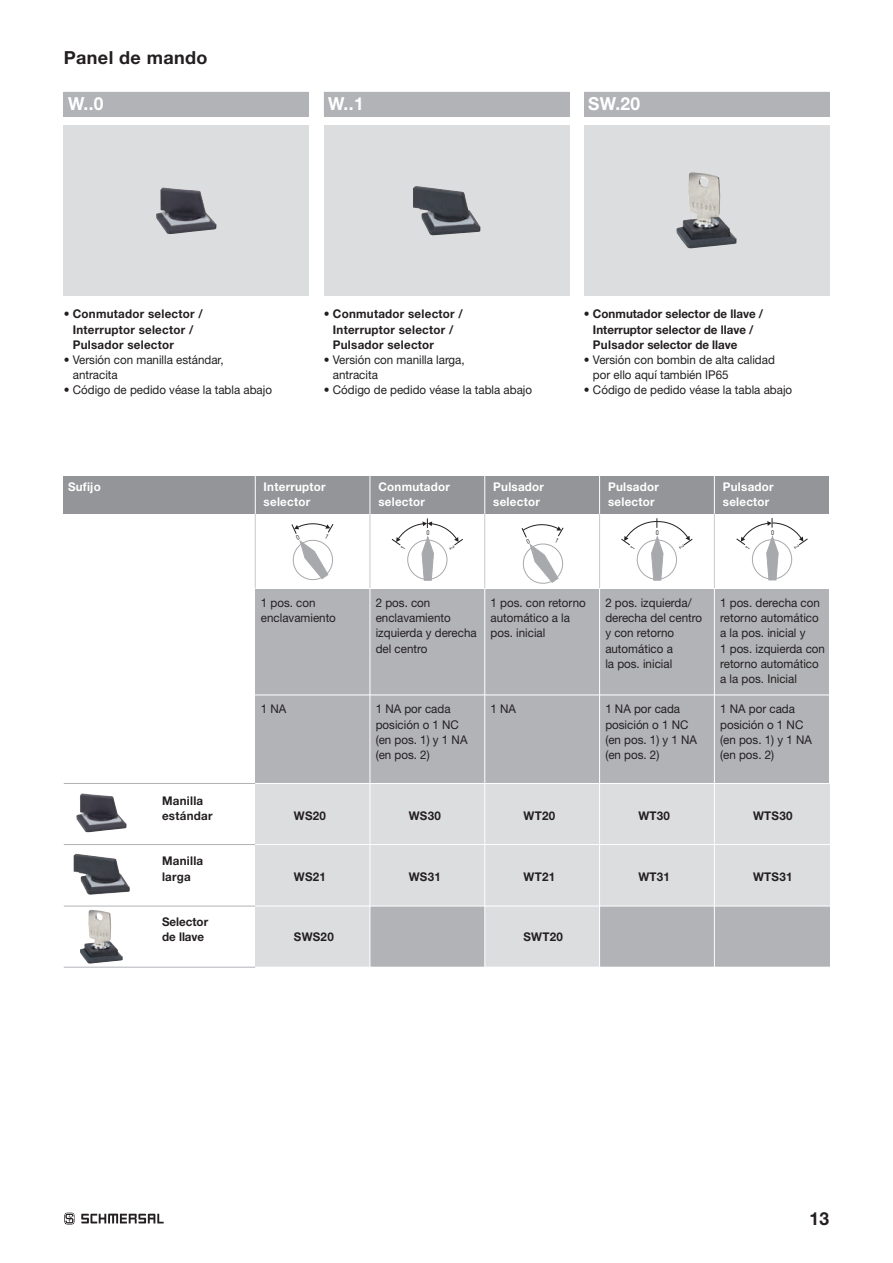
<style>
.page{position:relative;width:893px;height:1263px;background:#fff}
.page>*{position:absolute;margin:0;border:0;box-sizing:border-box;transform-origin:0 0}
.t1{font:700 18px "Helvetica Neue";color:#fff;scale:.96 1}
.t2{font:700 18px "Helvetica Neue";letter-spacing:.02em;color:#231f20}
.t3{font:700 18px "Helvetica Neue";letter-spacing:.02em;color:#231f20;scale:.96 1}
.t4{font:12px/15.1px "Helvetica Neue";color:#231f20;scale:.96 1}
.t5{font:700 12px/15.1px "Helvetica Neue";letter-spacing:.02em;color:#231f20;scale:.96 1}
.t6{font:700 12px/15.1px "Helvetica Neue";color:#231f20;scale:.96 1}
.t7{font:700 12px "Helvetica Neue";letter-spacing:.02em;color:#fff;scale:.96 1}
.t8{font:10.8px "Isonorm 3098";color:#231f20}
.s1{font-weight:400}
</style>
<div class="page">
<div style="left:255px;top:783px;width:574px;height:184px;background:#dcdddf"></div>
<div style="left:600px;top:906px;width:229px;height:61px;background:#b2b3b7"></div>
<div style="left:370px;top:906px;width:115px;height:61px;background:#b2b3b7"></div>
<div style="left:714px;top:513px;width:115px;height:270px;background:#b2b3b7"></div>
<svg style="left:64px;top:1213px;width:10px;height:11px"></svg>
<svg style="left:81px;top:1213px;width:83px;height:10px"></svg>
<div style="left:255px;top:513px;width:115px;height:270px;background:#b2b3b7"></div>
<div style="left:370px;top:513px;width:115px;height:270px;background:#b2b3b7"></div>
<div style="left:485px;top:513px;width:115px;height:270px;background:#b2b3b7"></div>
<div style="left:600px;top:513px;width:114px;height:270px;background:#b2b3b7"></div>
<div style="left:64px;top:476px;width:765px;height:38px;background:#939598"></div>
<hr style="left:370px;top:475px;width:1px;height:511px;background:#fff">
<hr style="left:484px;top:475px;width:1px;height:511px;background:#fff">
<hr style="left:599px;top:475px;width:1px;height:511px;background:#fff">
<hr style="left:67px;top:783px;width:765px;height:1px;background:#fff">
<hr style="left:67px;top:844px;width:765px;height:1px;background:#fff">
<img style="left:76px;top:793px;width:51px;height:39px">
<hr style="left:64px;top:783px;width:191px;height:1px;background:#b2b3b7">
<hr style="left:64px;top:844px;width:191px;height:1px;background:#b2b3b7">
<hr style="left:255px;top:476px;width:1px;height:49px;background:#fff">
<hr style="left:714px;top:475px;width:1px;height:511px;background:#fff">
<div style="left:64px;top:92px;width:245px;height:25px;background:#b2b3b7"></div>
<div style="left:64px;top:126px;width:245px;height:170px;background:#dcdddf"></div>
<img style="left:156px;top:187px;width:60px;height:47px">
<div style="left:324px;top:92px;width:245px;height:25px;background:#b2b3b7"></div>
<div style="left:324px;top:126px;width:245px;height:170px;background:#dcdddf"></div>
<img style="left:413px;top:186px;width:67px;height:49px">
<hr style="left:67px;top:906px;width:765px;height:1px;background:#fff">
<img style="left:74px;top:854px;width:56px;height:41px">
<hr style="left:64px;top:906px;width:191px;height:1px;background:#b2b3b7">
<div style="left:255px;top:514px;width:574px;height:74px;background:#fff"></div>
<hr style="left:370px;top:514px;width:1px;height:74px;background:#c8c9cb">
<hr style="left:484px;top:514px;width:1px;height:74px;background:#c8c9cb">
<hr style="left:599px;top:514px;width:1px;height:74px;background:#c8c9cb">
<hr style="left:255px;top:514px;width:1px;height:74px;background:#c8c9cb">
<hr style="left:714px;top:514px;width:1px;height:74px;background:#c8c9cb">
<div style="left:584px;top:92px;width:245px;height:25px;background:#b2b3b7"></div>
<div style="left:584px;top:126px;width:245px;height:170px;background:#dcdddf"></div>
<img style="left:676px;top:172px;width:60px;height:76px">
<img style="left:80px;top:910px;width:43px;height:54px">
<hr style="left:64px;top:967px;width:191px;height:1px;background:#b2b3b7">
<hr style="left:67px;top:695px;width:765px;height:1px;background:#fff">
<svg style="left:521px;top:524px;width:43px;height:60px"></svg>
<svg style="left:391px;top:518px;width:72px;height:62px"></svg>
<svg style="left:621px;top:518px;width:72px;height:62px"></svg>
<svg style="left:736px;top:518px;width:72px;height:62px"></svg>
<svg style="left:291px;top:523px;width:43px;height:57px"></svg>
<h1 class="t2" style="left:64px;top:51px;width:145px">Panel de mando</h1>
<h1 class="t1" style="left:68px;top:97px;width:39px">W..0</h1>
<h1 class="t1" style="left:328px;top:97px;width:39px">W..1</h1>
<h1 class="t1" style="left:588px;top:97px;width:56px">SW.20</h1>
<p class="t5" style="left:73px;top:308px;width:137px;text-indent:-9px"><span class="s1">•</span> Conmutador selector /<br>Interruptor selector /<br>Pulsador selector</p>
<p class="t4" style="left:73px;top:353px;width:159px;text-indent:-9px">• Versión con manilla estándar, antracita</p>
<p class="t4" style="left:64px;top:384px;width:218px">• Código de pedido véase la tabla abajo</p>
<p class="t5" style="left:333px;top:308px;width:137px;text-indent:-9px"><span class="s1">•</span> Conmutador selector /<br>Interruptor selector /<br>Pulsador selector</p>
<p class="t4" style="left:333px;top:353px;width:139px;text-indent:-9px">• Versión con manilla larga, antracita</p>
<p class="t4" style="left:324px;top:384px;width:218px">• Código de pedido véase la tabla abajo</p>
<p class="t6" style="left:593px;top:308px;width:179px;text-indent:-9px"><span class="s1">•</span> Conmutador selector de llave /<br>Interruptor selector de llave /<br>Pulsador selector de llave</p>
<p class="t4" style="left:593px;top:353px;width:191px;text-indent:-9px">• Versión con bombin de alta calidad por ello aquí también IP65</p>
<p class="t4" style="left:584px;top:384px;width:218px">• Código de pedido véase la tabla abajo</p>
<p class="t7" style="left:68px;top:483px;width:36px">Sufijo</p>
<p class="t7" style="left:264px;top:483px;width:66px">Interruptor</p>
<p class="t7" style="left:378px;top:483px;width:76px">Conmutador</p>
<p class="t7" style="left:493px;top:483px;width:55px">Pulsador</p>
<p class="t7" style="left:608px;top:483px;width:55px">Pulsador</p>
<p class="t7" style="left:723px;top:483px;width:55px">Pulsador</p>
<p class="t7" style="left:264px;top:497px;width:50px">selector</p>
<p class="t7" style="left:378px;top:497px;width:50px">selector</p>
<p class="t7" style="left:493px;top:497px;width:50px">selector</p>
<p class="t7" style="left:608px;top:497px;width:50px">selector</p>
<p class="t7" style="left:723px;top:497px;width:50px">selector</p>
<p class="t5" style="left:162px;top:794px;width:54px">Manilla estándar</p>
<p class="t5" style="left:162px;top:855px;width:44px">Manilla larga</p>
<p class="t6" style="left:162px;top:915px;width:50px">Selector de llave</p>
<p class="t4" style="left:261px;top:596px;width:80px">1 pos. con enclavamiento</p>
<p class="t4" style="left:261px;top:703px;width:28px">1 NA</p>
<p class="t8" style="left:427px;top:525px;width:5px">0</p>
<p class="t8" style="left:656px;top:525px;width:5px">0</p>
<p class="t8" style="left:771px;top:524px;width:5px">0</p>
<p class="t4" style="left:376px;top:596px;width:107px">2 pos. con enclavamiento izquierda y derecha del centro</p>
<p class="t4" style="left:490px;top:596px;width:101px">1 pos. con retorno automático a la pos. inicial</p>
<p class="t4" style="left:376px;top:703px;width:97px">1 NA por cada posición o 1 NC (en pos. 1) y 1 NA (en pos. 2)</p>
<p class="t4" style="left:490px;top:703px;width:28px">1 NA</p>
<p class="t4" style="left:605px;top:596px;width:102px">2 pos. izquierda/ derecha del centro y con retorno automático a<br>la pos. inicial</p>
<p class="t4" style="left:605px;top:703px;width:97px">1 NA por cada posición o 1 NC (en pos. 1) y 1 NA (en pos. 2)</p>
<p class="t4" style="left:720px;top:596px;width:111px">1 pos. derecha con retorno automático a la pos. inicial y<br>1 pos. izquierda con retorno automático a la pos. Inicial</p>
<p class="t4" style="left:720px;top:703px;width:97px">1 NA por cada posición o 1 NC (en pos. 1) y 1 NA (en pos. 2)</p>
<p class="t5" style="left:294px;top:809px;width:35px">WS20</p>
<p class="t5" style="left:409px;top:809px;width:35px">WS30</p>
<p class="t5" style="left:523px;top:809px;width:34px">WT20</p>
<p class="t5" style="left:638px;top:809px;width:34px">WT30</p>
<p class="t5" style="left:753px;top:809px;width:43px">WTS30</p>
<p class="t5" style="left:294px;top:870px;width:35px">WS21</p>
<p class="t5" style="left:409px;top:870px;width:35px">WS31</p>
<p class="t5" style="left:523px;top:870px;width:34px">WT21</p>
<p class="t5" style="left:638px;top:870px;width:34px">WT31</p>
<p class="t5" style="left:753px;top:870px;width:43px">WTS31</p>
<p class="t5" style="left:294px;top:931px;width:43px">SWS20</p>
<p class="t5" style="left:523px;top:931px;width:43px">SWT20</p>
<h1 class="t3" style="left:809px;top:1212px;width:22px">13</h1>
</div>
